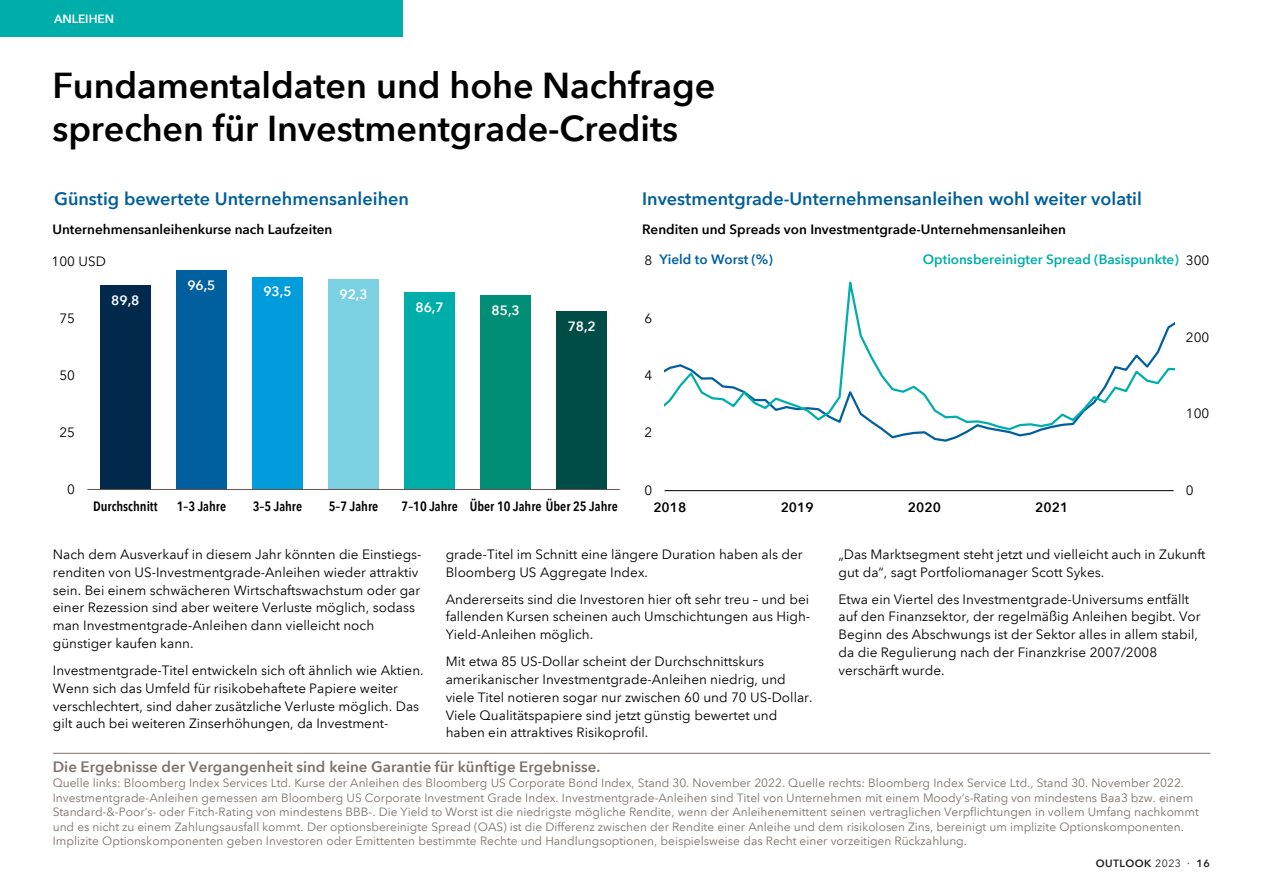
<style>
.page{position:relative;width:1263px;height:894px;background:#fff}
.page>*{position:absolute;margin:0;border:0;box-sizing:border-box;transform-origin:0 0}
.t1{font:600 36px/43.2px "Avenir Next LT Com";letter-spacing:-.005em;color:#000}
.t2{font:600 18px "Avenir Next LT Com";color:#005f9a}
.t3{font:600 15px "Avenir Next LT Com";color:#7d726d}
.t4{font:13.5px/17.9px "Avenir Next LT Com";color:#000}
.t5{font:600 13.5px "Avenir Next LT Com";color:#000}
.t6{font:600 condensed 13.5px "Avenir Next LT Com";color:#000}
.t7{font:600 13.5px "Avenir Next LT Com";color:#00aea9}
.t8{font:600 13.5px "Avenir Next LT Com";letter-spacing:-.005em;color:#fff}
.t9{font:600 13.5px "Avenir Next LT Com";color:#005f9e}
.t10{font:12px/14.4px "Avenir Next LT Com";color:#7d726d}
.t11{font:600 12px "Avenir Next LT Com";color:#fff}
.t12{font:600 10.5px "Avenir Next LT Com";letter-spacing:.04em;color:#231f20}
.s1{font-weight:400}
</style>
<div class="page">
<hr style="left:665px;top:490px;width:509px;height:1px;background:#000">
<svg style="left:664px;top:281px;width:511px;height:153px"></svg>
<div style="left:100px;top:285px;width:51px;height:204px;background:#00294b"></div>
<div style="left:252px;top:276px;width:51px;height:213px;background:#009cdc"></div>
<div style="left:328px;top:279px;width:51px;height:210px;background:#7bd0e2"></div>
<div style="left:404px;top:292px;width:51px;height:197px;background:#00aea9"></div>
<div style="left:480px;top:295px;width:51px;height:194px;background:#008e77"></div>
<div style="left:556px;top:311px;width:51px;height:178px;background:#004c46"></div>
<div style="left:176px;top:270px;width:51px;height:219px;background:#005f9e"></div>
<hr style="left:87px;top:489px;width:533px;height:1px;background:#63544f">
<div style="left:0;top:0;width:402px;height:36px;background:#00aea9"></div>
<hr style="left:53px;top:752px;width:1157px;height:1px;background:#7d726d">
<p class="t11" style="left:54px;top:12px;width:62px">ANLEIHEN</p>
<h2 class="t1" style="left:52px;top:63px;width:664px">Fundamentaldaten und hohe Nachfrage sprechen für Investmentgrade-Credits</h2>
<p class="t2" style="left:54px;top:187px;width:356px">Günstig bewertete Unternehmensanleihen</p>
<p class="t5" style="left:52px;top:221px;width:282px">Unternehmensanleihenkurse nach Laufzeiten</p>
<p class="t4" style="left:52px;top:252px;width:56px">100 USD</p>
<p class="t4" style="left:59px;top:309px;width:17px">75</p>
<p class="t8" style="left:111px;top:292px;width:30px">89,8</p>
<p class="t8" style="left:187px;top:276px;width:30px">96,5</p>
<p class="t8" style="left:263px;top:283px;width:30px">93,5</p>
<p class="t8" style="left:340px;top:286px;width:30px">92,3</p>
<p class="t8" style="left:416px;top:299px;width:30px">86,7</p>
<p class="t8" style="left:492px;top:302px;width:30px">85,3</p>
<p class="t4" style="left:59px;top:366px;width:17px">50</p>
<p class="t4" style="left:59px;top:423px;width:17px">25</p>
<p class="t8" style="left:568px;top:318px;width:30px">78,2</p>
<p class="t2" style="left:642px;top:187px;width:501px">Investmentgrade-Unternehmensanleihen wohl weiter volatil</p>
<p class="t5" style="left:642px;top:221px;width:425px">Renditen und Spreads von Investmentgrade-Unternehmensanleihen</p>
<p class="t9" style="left:660px;top:251px;width:115px">Yield to Worst (%)</p>
<p class="t7" style="left:923px;top:251px;width:257px">Optionsbereinigter Spread (Basispunkte)</p>
<p class="t4" style="left:644px;top:251px;width:9px">8</p>
<p class="t4" style="left:1186px;top:251px;width:25px">300</p>
<p class="t4" style="left:644px;top:309px;width:9px">6</p>
<p class="t4" style="left:644px;top:366px;width:9px">4</p>
<p class="t4" style="left:644px;top:423px;width:9px">2</p>
<p class="t4" style="left:1186px;top:328px;width:25px">200</p>
<p class="t4" style="left:1186px;top:404px;width:25px">100</p>
<p class="t4" style="left:67px;top:480px;width:9px">0</p>
<p class="t6" style="left:93px;top:498px;width:66px">Durchschnitt</p>
<p class="t6" style="left:177px;top:498px;width:51px">1–3 Jahre</p>
<p class="t6" style="left:253px;top:498px;width:51px">3–5 Jahre</p>
<p class="t6" style="left:329px;top:498px;width:51px">5–7 Jahre</p>
<p class="t6" style="left:402px;top:498px;width:58px">7–10 Jahre</p>
<p class="t6" style="left:470px;top:498px;width:149px">Über 10 Jahre Über 25 Jahre</p>
<p class="t4" style="left:644px;top:481px;width:9px">0</p>
<p class="t5" style="left:653px;top:499px;width:34px">2018</p>
<p class="t5" style="left:781px;top:499px;width:34px">2019</p>
<p class="t5" style="left:908px;top:499px;width:34px">2020</p>
<p class="t5" style="left:1035px;top:499px;width:34px">2021</p>
<p class="t4" style="left:1186px;top:481px;width:9px">0</p>
<p class="t4" style="left:53px;top:545px;width:370px">Nach dem Ausverkauf in diesem Jahr könnten die Einstiegs&shy;renditen von US-Investmentgrade-Anleihen wieder attraktiv sein. Bei einem schwächeren Wirtschaftswachstum oder gar einer Rezession sind aber weitere Verluste möglich, sodass man Investmentgrade-Anleihen dann vielleicht noch günstiger kaufen kann.</p>
<p class="t4" style="left:53px;top:661px;width:372px">Investmentgrade-Titel entwickeln sich oft ähnlich wie Aktien.<br>Wenn sich das Umfeld für risikobehaftete Papiere weiter verschlechtert, sind daher zusätzliche Verluste möglich. Das gilt auch bei weiteren Zinserhöhungen, da Investment-</p>
<p class="t4" style="left:446px;top:545px;width:359px">grade-Titel im Schnitt eine längere Duration haben als der<br>Bloomberg US Aggregate Index.</p>
<p class="t4" style="left:446px;top:589px;width:366px;text-align:justify">Andererseits sind die Investoren hier oft sehr treu – und bei fallenden Kursen scheinen auch Umschichtungen aus High-Yield-Anleihen möglich.</p>
<p class="t4" style="left:446px;top:652px;width:368px">Mit etwa 85 US-Dollar scheint der Durchschnittskurs amerikanischer Investmentgrade-Anleihen niedrig, und viele Titel notieren sogar nur zwischen 60 und 70 US-Dollar.<br>Viele Qualitätspapiere sind jetzt günstig bewertet und haben ein attraktives Risikoprofil.</p>
<p class="t4" style="left:839px;top:545px;width:368px">„Das Marktsegment steht jetzt und vielleicht auch in Zukunft gut da“, sagt Portfoliomanager Scott Sykes.</p>
<p class="t4" style="left:839px;top:589px;width:364px">Etwa ein Viertel des Investmentgrade-Universums entfällt auf den Finanzsektor, der regelmäßig Anleihen begibt. Vor Beginn des Abschwungs ist der Sektor alles in allem stabil, da die Regulierung nach der Finanzkrise 2007/2008 verschärft wurde.</p>
<p class="t3" style="left:53px;top:757px;width:549px">Die Ergebnisse der Vergangenheit sind keine Garantie für künftige Ergebnisse.</p>
<p class="t10" style="left:53px;top:775px;width:1148px">Quelle links: Bloomberg Index Services Ltd. Kurse der Anleihen des Bloomberg US Corporate Bond Index, Stand 30. November 2022. Quelle rechts: Bloomberg Index Service Ltd., Stand 30. November 2022.<br>Investmentgrade-Anleihen gemessen am Bloomberg US Corporate Investment Grade Index. Investmentgrade-Anleihen sind Titel von Unternehmen mit einem Moody‘s-Rating von mindestens Baa3 bzw. einem Standard-&amp;-Poor‘s- oder Fitch-Rating von mindestens BBB-. Die Yield to Worst ist die niedrigste mögliche Rendite, wenn der Anleihenemittent seinen vertraglichen Verpflichtungen in vollem Umfang nachkommt und es nicht zu einem Zahlungsausfall kommt. Der optionsbereinigte Spread (OAS) ist die Differenz zwischen der Rendite einer Anleihe und dem risikolosen Zins, bereinigt um implizite Optionskomponenten.<br>Implizite Optionskomponenten geben Investoren oder Emittenten bestimmte Rechte und Handlungsoptionen, beispielsweise das Recht einer vorzeitigen Rückzahlung.</p>
<p class="t12" style="left:1096px;top:857px;width:116px">OUTLOOK <span class="s1">2023 ·</span> 16</p>
</div>
